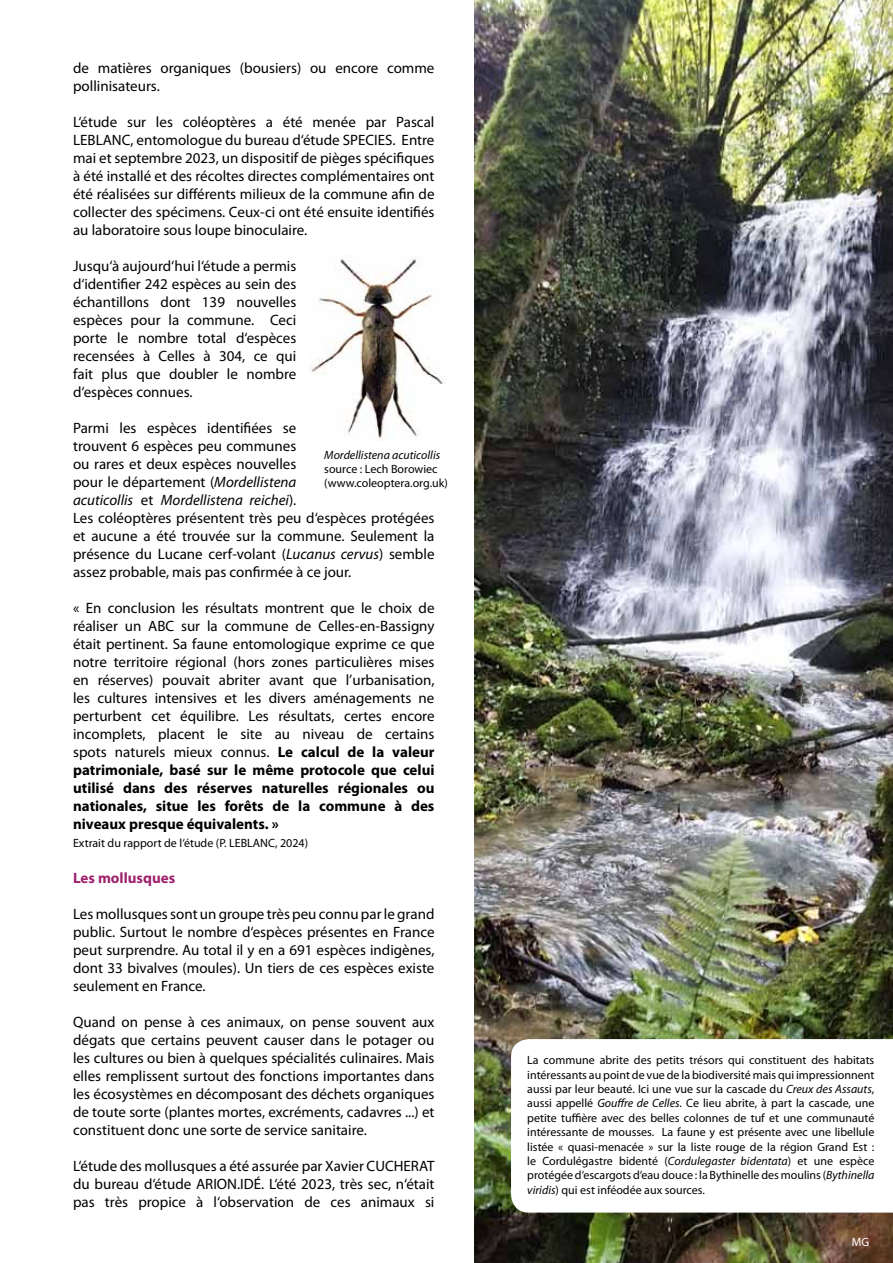
<style>
.page{position:relative;width:893px;height:1263px;background:#fff}
.page>*{position:absolute;margin:0;border:0;box-sizing:border-box;transform-origin:0 0}
.t1{font:15px/18px "Myriad Pro";color:#000;text-align:justify}
.t2{font:700 15px "Myriad Pro";color:#9e216c}
.t3{font:12px/14.4px "Myriad Pro";color:#000;text-align:justify}
.t4{font:italic 12px "Myriad Pro";color:#000}
.t5{font:12px "Myriad Pro";color:#fff}
.s1{font-style:italic}
.s2{font-weight:700}
</style>
<div class="page">
<img style="left:475px;top:0;width:418px;height:1263px">
<svg style="left:511px;top:1039px;width:382px;height:173px"></svg>
<img style="left:310px;top:257px;width:135px;height:184px">
<p class="t1" style="left:73px;top:59px;width:363px">de matières organiques (bousiers) ou encore comme pollinisateurs.</p>
<p class="t1" style="left:73px;top:113px;width:363px">L‘étude sur les coléoptères a été menée par Pascal LEBLANC, entomologue du bureau d‘étude SPECIES. Entre mai et septembre 2023, un dispositif de pièges spécifiques à été installé et des récoltes directes complémentaires ont été réalisées sur différents milieux de la commune afin de collecter des spécimens. Ceux-ci ont été ensuite identifiés au laboratoire sous loupe binoculaire.</p>
<p class="t1" style="left:73px;top:257px;width:225px">Jusqu‘à aujourd‘hui l‘étude a permis d‘identifier 242 espèces au sein des échantillons dont 139 nouvelles espèces pour la commune. Ceci porte le nombre total d‘espèces recensées à Celles à 304, ce qui fait plus que doubler le nombre d‘espèces connues.</p>
<p class="t1" style="left:73px;top:419px;width:363px;text-align:left">Parmi les espèces identifiées se<br>trouvent 6 espèces peu communes<br>ou rares et deux espèces nouvelles<br>pour le département (<span class="s1">Mordellistena<br>acuticollis</span> et <span class="s1">Mordellistena reichei</span>).<br>Les coléoptères présentent très peu d‘espèces protégées et aucune a été trouvée sur la commune. Seulement la présence du Lucane cerf-volant (<span class="s1">Lucanus cervus</span>) semble assez probable, mais pas confirmée à ce jour.</p>
<p class="t1" style="left:73px;top:599px;width:363px">« En conclusion les résultats montrent que le choix de réaliser un ABC sur la commune de Celles-en-Bassigny était pertinent. Sa faune entomologique exprime ce que notre territoire régional (hors zones particulières mises en réserves) pouvait abriter avant que l’urbanisation, les cultures intensives et les divers aménagements ne perturbent cet équilibre. Les résultats, certes encore incomplets, placent le site au niveau de certains spots naturels mieux connus. <span class="s2">Le calcul de la valeur patrimoniale, basé sur le même protocole que celui utilisé dans des réserves naturelles régionales ou nationales, situe les forêts de la commune à des niveaux presque équivalents. »</span></p>
<p class="t3" style="left:73px;top:835px;width:237px">Extrait du rapport de l‘étude (P. LEBLANC, 2024)</p>
<p class="t2" style="left:73px;top:868px;width:104px">Les mollusques</p>
<p class="t1" style="left:73px;top:905px;width:363px">Les mollusques sont un groupe très peu connu par le grand public. Surtout le nombre d‘espèces présentes en France peut surprendre. Au total il y en a 691 espèces indigènes, dont 33 bivalves (moules). Un tiers de ces espèces existe seulement en France.</p>
<p class="t1" style="left:73px;top:1013px;width:363px">Quand on pense à ces animaux, on pense souvent aux dégats que certains peuvent causer dans le potager ou les cultures ou bien à quelques spécialités culinaires. Mais elles remplissent surtout des fonctions importantes dans les écosystèmes en décomposant des déchets organiques de toute sorte (plantes mortes, excréments, cadavres ...) et constituent donc une sorte de service sanitaire.</p>
<p class="t1" style="left:73px;top:1157px;width:363px">L‘étude des mollusques a été assurée par Xavier CUCHERAT du bureau d‘étude ARION.IDÉ. L‘été 2023, très sec, n‘était pas très propice à l‘observation de ces animaux si</p>
<p class="t4" style="left:324px;top:447px;width:117px">Mordellistena acuticollis</p>
<p class="t3" style="left:324px;top:462px;width:125px">source : Lech Borowiec (www.coleoptera.org.uk)</p>
<p class="t3" style="left:527px;top:1053px;width:349px">La commune abrite des petits trésors qui constituent des habitats intéressants au point de vue de la biodiversité mais qui impressionnent aussi par leur beauté. Ici une vue sur la cascade du <span class="s1">Creux des Assauts</span>, aussi appellé <span class="s1">Gouffre de Celles</span>. Ce lieu abrite, à part la cascade, une petite tuffière avec des belles colonnes de tuf et une communauté intéressante de mousses. La faune y est présente avec une libellule listée « quasi-menacée » sur la liste rouge de la région Grand Est : le Cordulégastre bidenté (<span class="s1">Cordulegaster bidentata</span>) et une espèce protégée d‘escargots d‘eau douce : la Bythinelle des moulins (<span class="s1">Bythinella viridis</span>) qui est inféodée aux sources.</p>
<p class="t5" style="left:852px;top:1234px;width:19px">MG</p>
</div>
